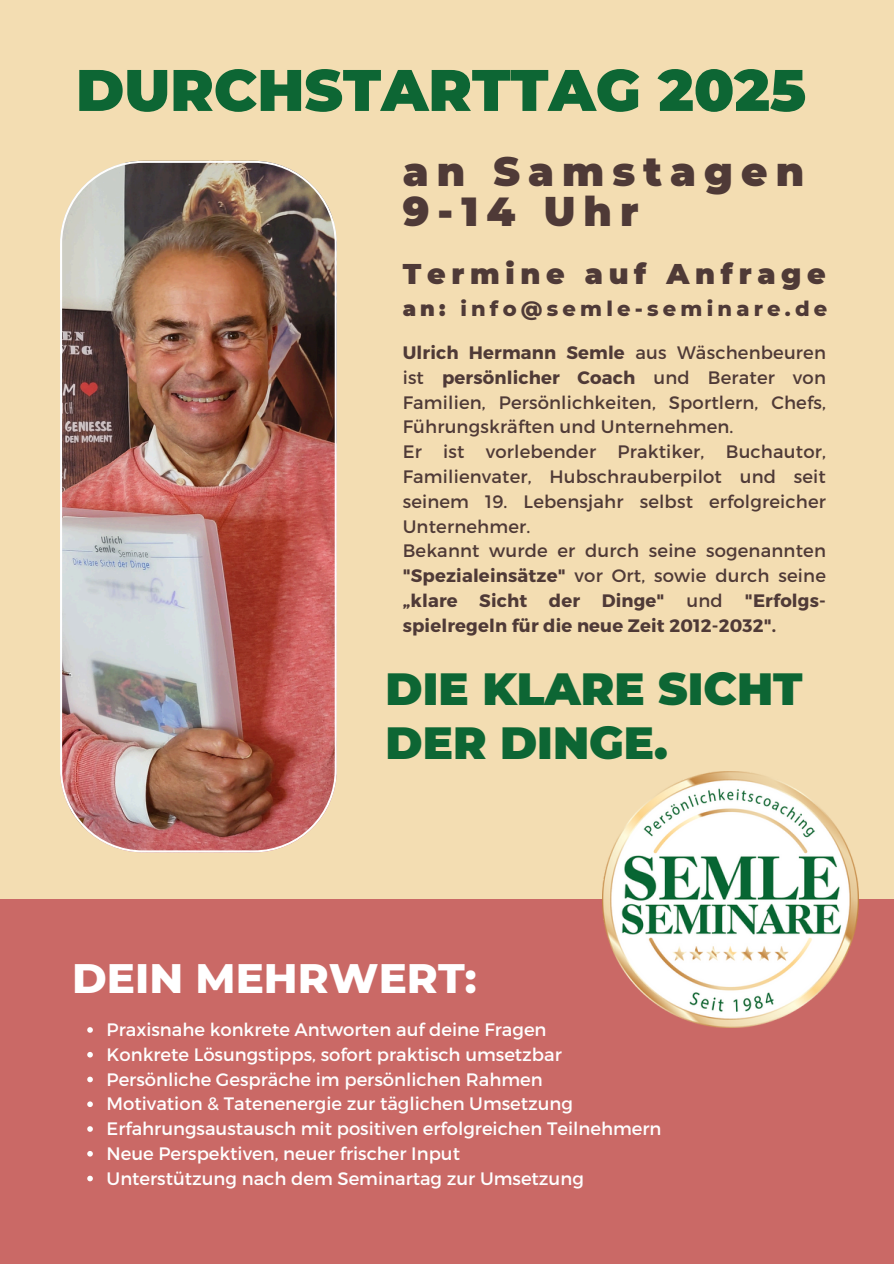
<style>
.page{position:relative;width:894px;height:1264px;background:#fff}
.page>*{position:absolute;margin:0;border:0;box-sizing:border-box;transform-origin:0 0}
.t1{font:900 58.5px "Montserrat";color:#0d6634}
.t2{font:900 45px/54px "Montserrat";color:#0d6634}
.t3{font:800 42px "Montserrat";color:#fff}
.t4{font:900 40.5px/39.3px "Montserrat";letter-spacing:.2em;color:#4f3a37}
.t5{font:900 28.5px "Montserrat";letter-spacing:.2em;color:#4f3a37}
.t6{font:800 21px "Montserrat";letter-spacing:.2em;color:#4f3a37}
.t7{font:18px "Montserrat";color:#fefefe}
.t8{font:18px/24.8px "Montserrat";letter-spacing:.01em;color:#4f3a37;text-align:justify}
.t9{font:700 18px/24.8px "Montserrat";letter-spacing:.01em;color:#4f3a37;text-align:justify}
.s1{font-weight:900}
.s2{font-weight:700}
.s3{font-weight:400}
</style>
<div class="page">
<div style="left:0;top:0;width:893px;height:943px;background:#f3ddb2"></div>
<div style="left:0;top:899px;width:893px;height:364px;background:#ca6966"></div>
<img style="left:602px;top:771px;width:256px;height:256px">
<img style="left:60px;top:161px;width:277px;height:691px">
<svg style="left:87px;top:1027px;width:6px;height:5px"></svg>
<svg style="left:87px;top:1052px;width:6px;height:5px"></svg>
<svg style="left:87px;top:1076px;width:6px;height:6px"></svg>
<svg style="left:87px;top:1101px;width:6px;height:6px"></svg>
<svg style="left:87px;top:1126px;width:6px;height:5px"></svg>
<svg style="left:87px;top:1151px;width:6px;height:5px"></svg>
<svg style="left:87px;top:1175px;width:6px;height:6px"></svg>
<p class="t1" style="left:76px;top:54px;width:731px">DURCHSTARTTAG 2025</p>
<h3 class="t4" style="left:402px;top:152px;width:403px">an Samstagen<br>9-14 Uhr</h3>
<h3 class="t5" style="left:402px;top:256px;width:424px">Termine auf Anfrage</h3>
<p class="t6" style="left:402px;top:295px;width:426px"><span class="s1">an:</span> info@semle-seminare.de</p>
<p class="t8" style="left:402px;top:339px;width:424px"><span class="s2">Ulrich Hermann Semle</span> aus Wäschenbeuren ist <span class="s2">persönlicher Coach</span> und Berater von Familien, Persönlichkeiten, Sportlern, Chefs, Führungskräften und Unternehmen.</p>
<p class="t8" style="left:402px;top:438px;width:424px">Er ist vorlebender Praktiker, Buchautor, Familienvater, Hubschrauberpilot und seit seinem 19. Lebensjahr selbst erfolgreicher Unternehmer.</p>
<p class="t9" style="left:402px;top:537px;width:424px"><span class="s3">Bekannt wurde er durch seine sogenannten </span>"Spezialeinsätze" <span class="s3">vor Ort, sowie durch seine </span>„klare Sicht der Dinge" <span class="s3">und</span> "Erfolgs&shy;spielregeln für die neue Zeit 2012-2032".</p>
<p class="t2" style="left:385px;top:661px;width:418px">DIE KLARE SICHT<br>DER DINGE.</p>
<h2 class="t3" style="left:72px;top:952px;width:405px">DEIN MEHRWERT:</h2>
<p class="t7" style="left:107px;top:1018px;width:441px">Praxisnahe konkrete Antworten auf deine Fragen</p>
<h2 class="t7" style="left:107px;top:1042px;width:456px">Konkrete Lösungstipps, sofort praktisch umsetzbar</h2>
<p class="t7" style="left:107px;top:1067px;width:437px">Persönliche Gespräche im persönlichen Rahmen</p>
<p class="t7" style="left:107px;top:1092px;width:468px">Motivation &amp; Tatenenergie zur täglichen Umsetzung</p>
<p class="t7" style="left:107px;top:1117px;width:556px">Erfahrungsaustausch mit positiven erfolgreichen Teilnehmern</p>
<p class="t7" style="left:107px;top:1141px;width:355px">Neue Perspektiven, neuer frischer Input</p>
<p class="t7" style="left:107px;top:1166px;width:478px">Unterstützung nach dem Seminartag zur Umsetzung</p>
</div>
